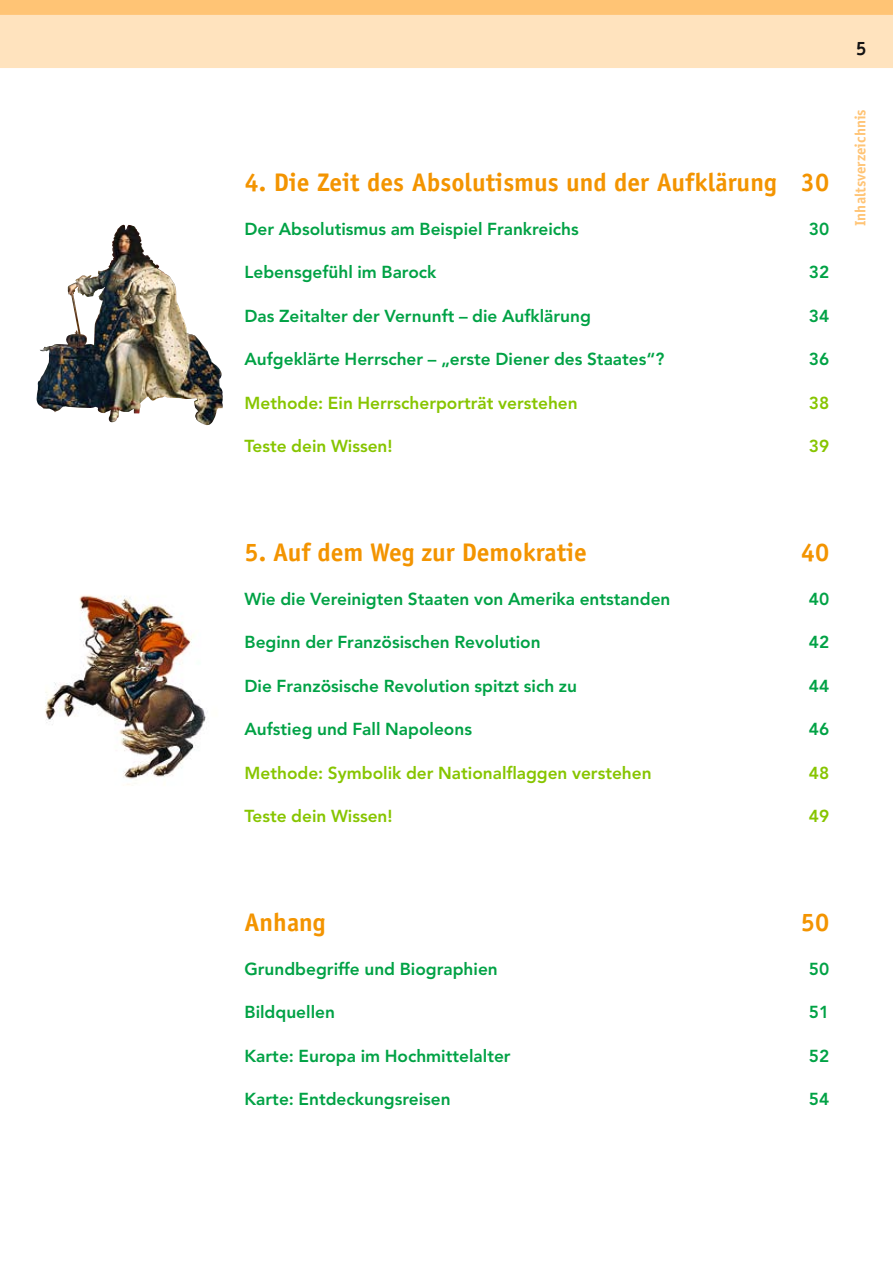
<style>
.page{position:relative;width:893px;height:1263px;background:#fff}
.page>*{position:absolute;margin:0;border:0;box-sizing:border-box;transform-origin:0 0}
._07_1_Kapitelübersch{font:700 25.5px "Officina Sans Std";color:#f39400}
._05_strukturierende{font:700 25.5px "Officina Sans Std";color:#f39400}
._05_strukturierende-2{font:800 17.25px "Avenir LT Std";color:#00a245}
._05_strukturierende-3{font:800 17.25px "Avenir LT Std";color:#87c500}
._73_Kolumnentitel_or{font:700 15px "Officina Sans Std";color:#ffc475}
</style>
<div class="page">
<div style="left:0;top:0;width:893px;height:15px;background:#ffc475"></div>
<div style="left:0;top:15px;width:893px;height:53px;background:#ffe3be"></div>
<img style="left:37px;top:333px;width:186px;height:92px">
<img style="left:45px;top:595px;width:163px;height:190px">
<svg style="left:857px;top:42px;width:8px;height:13px"></svg>
<p class="_07_1_Kapitelübersch" style="left:244px;top:167px;width:586px">4. Die Zeit des Absolutismus und der Aufklärung 30</p>
<p class="_05_strukturierende-2" style="left:244px;top:219px;width:336px">Der Absolutismus am Beispiel Frankreichs</p>
<p class="_05_strukturierende-2" style="left:809px;top:219px;width:22px">30</p>
<p class="_05_strukturierende-2" style="left:244px;top:262px;width:193px">Lebensgefühl im Barock</p>
<p class="_05_strukturierende-2" style="left:809px;top:262px;width:22px">32</p>
<p class="_05_strukturierende-2" style="left:244px;top:306px;width:348px">Das Zeitalter der Vernunft – die Aufklärung</p>
<p class="_05_strukturierende-2" style="left:809px;top:306px;width:22px">34</p>
<p class="_05_strukturierende-2" style="left:244px;top:349px;width:421px">Aufgeklärte Herrscher – „erste Diener des Staates“?</p>
<p class="_05_strukturierende-2" style="left:809px;top:349px;width:22px">36</p>
<p class="_05_strukturierende-3" style="left:244px;top:393px;width:335px">Methode: Ein Herrscherporträt verstehen</p>
<p class="_05_strukturierende-3" style="left:809px;top:393px;width:22px">38</p>
<p class="_05_strukturierende-3" style="left:244px;top:436px;width:150px">Teste dein Wissen!</p>
<p class="_05_strukturierende-3" style="left:809px;top:436px;width:22px">39</p>
<p class="_73_Kolumnentitel_or" style="left:851px;top:226px;width:118px;rotate:-90deg">Inhaltsverzeichnis</p>
<p class="_05_strukturierende" style="left:244px;top:537px;width:344px">5. Auf dem Weg zur Demokratie</p>
<p class="_05_strukturierende" style="left:801px;top:537px;width:30px">4 0</p>
<p class="_05_strukturierende-2" style="left:244px;top:588px;width:427px">Wie die Vereinigten Staaten von Amerika entstanden</p>
<p class="_05_strukturierende-2" style="left:809px;top:588px;width:22px">40</p>
<p class="_05_strukturierende-2" style="left:244px;top:632px;width:298px">Beginn der Französischen Revolution</p>
<p class="_05_strukturierende-2" style="left:809px;top:632px;width:22px">42</p>
<p class="_05_strukturierende-2" style="left:244px;top:675px;width:334px">Die Französische Revolution spitzt sich zu</p>
<p class="_05_strukturierende-2" style="left:809px;top:675px;width:22px">44</p>
<p class="_05_strukturierende-2" style="left:244px;top:719px;width:229px">Aufstieg und Fall Napoleons</p>
<p class="_05_strukturierende-2" style="left:809px;top:719px;width:22px">46</p>
<p class="_05_strukturierende-3" style="left:244px;top:762px;width:409px">Methode: Symbolik der Nationalflaggen verstehen</p>
<p class="_05_strukturierende-3" style="left:809px;top:762px;width:22px">48</p>
<p class="_05_strukturierende-3" style="left:244px;top:806px;width:150px">Teste dein Wissen!</p>
<p class="_05_strukturierende-3" style="left:809px;top:806px;width:22px">49</p>
<p class="_07_1_Kapitelübersch" style="left:244px;top:906px;width:83px">Anhang</p>
<p class="_07_1_Kapitelübersch" style="left:801px;top:906px;width:30px">5 0</p>
<p class="_05_strukturierende-2" style="left:244px;top:958px;width:255px">Grundbegriffe und Biographien</p>
<p class="_05_strukturierende-2" style="left:809px;top:958px;width:22px">50</p>
<p class="_05_strukturierende-2" style="left:244px;top:1002px;width:92px">Bildquellen</p>
<p class="_05_strukturierende-2" style="left:809px;top:1002px;width:22px">51</p>
<p class="_05_strukturierende-2" style="left:244px;top:1045px;width:268px">Karte: Europa im Hochmittelalter</p>
<p class="_05_strukturierende-2" style="left:809px;top:1045px;width:22px">52</p>
<p class="_05_strukturierende-2" style="left:244px;top:1089px;width:208px">Karte: Entdeckungsreisen</p>
<p class="_05_strukturierende-2" style="left:809px;top:1089px;width:22px">54</p>
</div>
